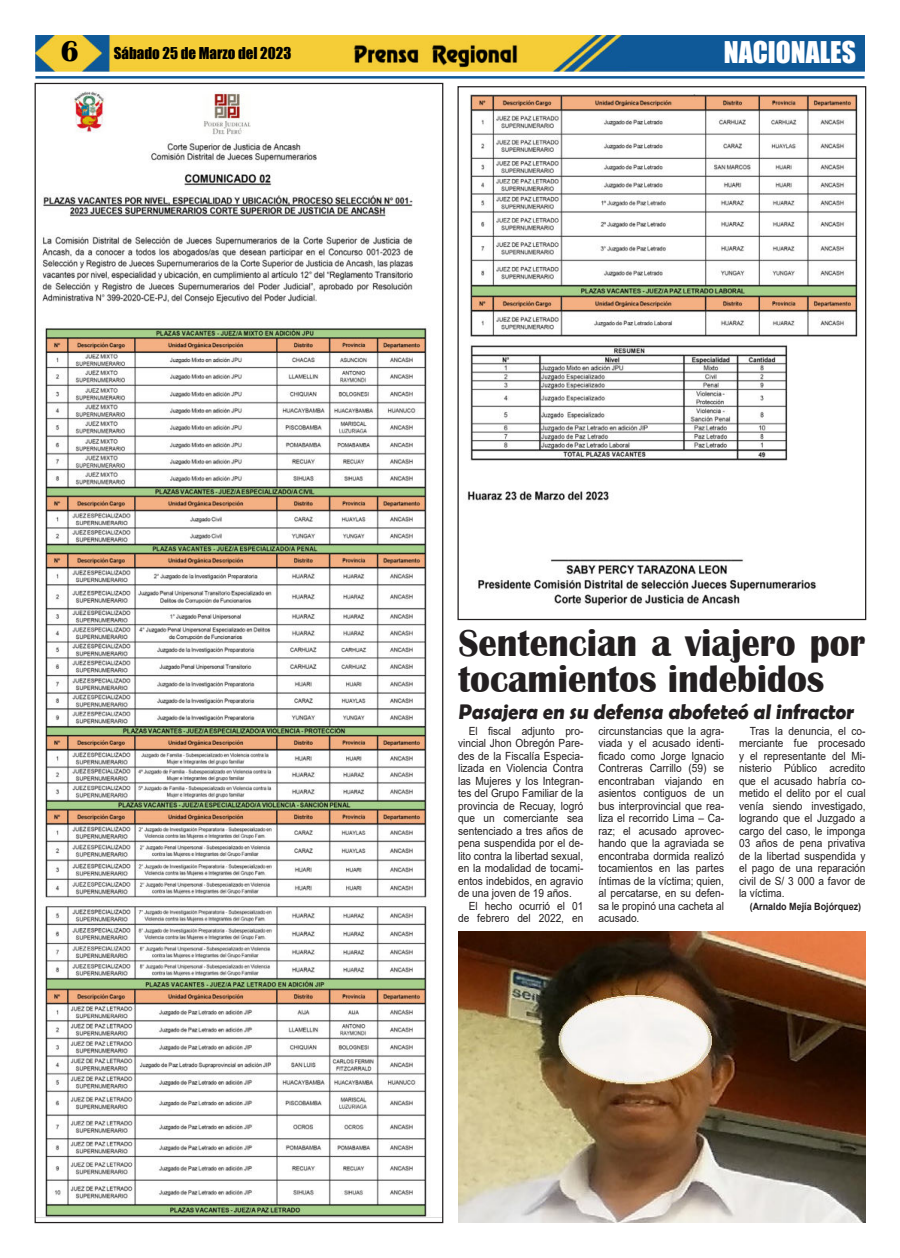
<style>
.page{position:relative;width:900px;height:1258px;background:#fff}
.page>*{position:absolute;margin:0;border:0;box-sizing:border-box;transform-origin:0 0}
.t1{font:700 39.25px/36.2px "Britannic";color:#231f20;scale:.94 1}
.t2{font:27.5px "Impact";color:#fff}
.t3{font:700 21.25px "Berlin Sans FB Demi";color:#231f20;scale:.95 1}
.t4{font:15px "Impact";color:#000}
.t5{font:11.25px/12.5px "Arial";color:#231f20;text-align:justify;scale:.9 1}
.t6{font:700 10px "Arial";color:#231f20;scale:.9 1}
.s1{font-family:"Britannic";font-weight:700;font-size:30px}
</style>
<div class="page">
<img style="left:35px;top:35px;width:830px;height:36px">
<hr style="left:35px;top:76px;width:830px;height:3px;background:#0f5998">
<img style="left:351px;top:41px;width:169px;height:27px">
<img style="left:37px;top:91px;width:404px;height:1127px">
<img style="left:467px;top:94px;width:393px;height:512px">
<img style="left:458px;top:931px;width:408px;height:291px">
<h3 class="t4" style="left:61px;top:45px;width:232px"><span class="s1">6</span> Sábado 25 de Marzo del 2023</h3>
<h2 class="t2" style="left:724px;top:37px;width:134px">NACIONALES</h2>
<h1 class="t1" style="left:458px;top:628px;width:434px">Sentencian a viajero por tocamientos indebidos</h1>
<p class="t5" style="left:458px;top:724px;width:141px;text-indent:11px">El fiscal adjunto pro&shy;vincial Jhon Obregón Pare&shy;des de la Fiscalía Especia&shy;lizada en Violencia Contra las Mujeres y los Integran&shy;tes del Grupo Familiar de la provincia de Recuay, logró que un comerciante sea sentenciado a tres años de pena suspendida por el de&shy;lito contra la libertad sexual, en la modalidad de tocami&shy;entos indebidos, en agravio de una joven de 19 años.</p>
<p class="t5" style="left:458px;top:900px;width:141px;text-align:right">El hecho ocurrió el 01 de febrero del 2022, en</p>
<h3 class="t3" style="left:458px;top:702px;width:420px">Pasajera en su defensa abofeteó al infractor</h3>
<p class="t5" style="left:598px;top:725px;width:141px">circunstancias que la agra&shy;viada y el acusado identi&shy;ficado como Jorge Ignacio Contreras Carrillo (59) se encontraban viajando en asientos contiguos de un bus interprovincial que rea&shy;liza el recorrido Lima – Ca&shy;raz; el acusado aprovec&shy;hando que la agraviada se encontraba dormida realizó tocamientos en las partes íntimas de la víctima; quien, al percatarse, en su defen&shy;sa le propinó una cacheta al acusado.</p>
<p class="t5" style="left:739px;top:724px;width:142px;text-indent:11px">Tras la denuncia, el co&shy;merciante fue procesado y el representante del Mi&shy;nisterio Público acredito que el acusado habría co&shy;metido el delito por el cual venía siendo investigado, logrando que el Juzgado a cargo del caso, le imponga 03 años de pena privativa de la libertad suspendida y el pago de una reparación civil de S/ 3 000 a favor de la víctima.</p>
<p class="t6" style="left:750px;top:902px;width:125px">(Arnaldo Mejía Bojórquez)</p>
</div>
